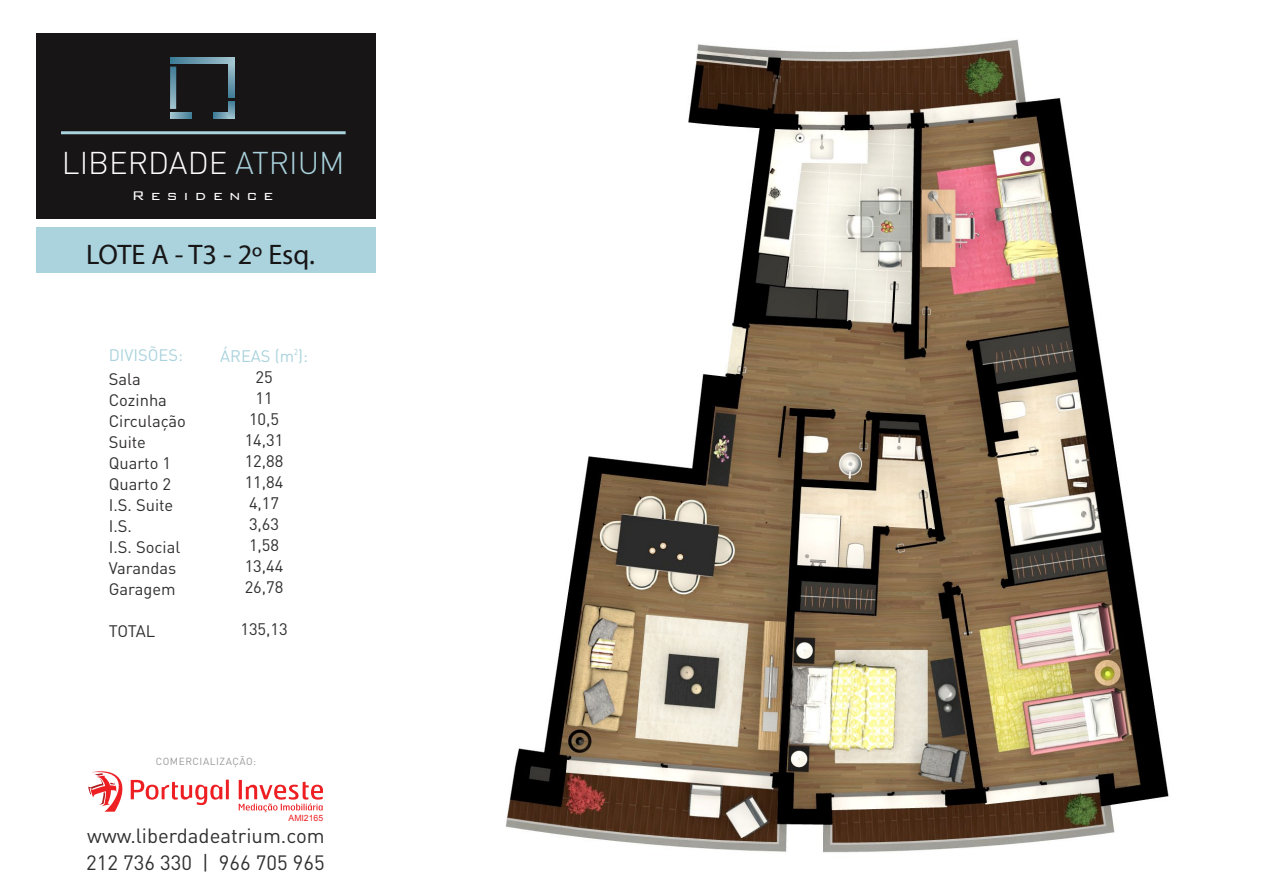
<style>
.page{position:relative;width:1263px;height:893px;background:#fff}
.page>*{position:absolute;margin:0;border:0;box-sizing:border-box;transform-origin:0 0}
.t1{font:300 31.05px "DIN Pro";color:#fff}
.t2{font:28.35px "Myriad Pro";color:#171516}
.t3{font:20.4px/26.4px "DIN Pro";color:#312f2f}
.t4{font:300 16.8px "Bank Gothic BT";color:#fff}
.t5{font:16.5px/21px "DIN Pro";color:#312f2f}
.t6{font:16.5px "DIN Pro";color:#aad3dd}
.t7{font:10.2px "DIN Pro";letter-spacing:.05em;color:#9b9a9a}
.t8{font:9.3px "Myriad Pro";color:#aad3dd;scale:.79 1}
.t9{font:8.7px "Arial";color:#ed2225}
.s1{color:#aad3dd}
</style>
<div class="page">
<div style="left:36px;top:34px;width:339px;height:185px;background:#171516"></div>
<svg style="left:229px;top:63px;width:6px;height:35px"></svg>
<svg style="left:170px;top:67px;width:6px;height:42px"></svg>
<svg style="left:170px;top:57px;width:65px;height:6px"></svg>
<svg style="left:170px;top:112px;width:22px;height:6px"></svg>
<svg style="left:214px;top:112px;width:15px;height:6px"></svg>
<svg style="left:229px;top:101px;width:6px;height:17px"></svg>
<hr style="left:61px;top:131px;width:285px;height:3px;background:#aad3dd">
<div style="left:36px;top:227px;width:339px;height:46px;background:#aad3dd"></div>
<svg style="left:239px;top:780px;width:84px;height:32px"></svg>
<svg style="left:88px;top:771px;width:141px;height:41px"></svg>
<img style="left:505px;top:39px;width:664px;height:814px">
<h1 class="t1" style="left:62px;top:141px;width:284px">LIBERDADE <span class="s1">ATRIUM</span></h1>
<p class="t4" style="left:132px;top:186px;width:143px">R e s i d e n c e</p>
<h2 class="t2" style="left:86px;top:237px;width:230px">LOTE A - T3 - 2º Esq.</h2>
<p class="t6" style="left:109px;top:344px;width:76px">DIVISÕES:</p>
<p class="t5" style="left:109px;top:368px;width:79px">Sala<br>Cozinha<br>Circulação<br>Suite<br>Quarto 1<br>Quarto 2<br>I.S. Suite<br>I.S.<br>I.S. Social<br>Varandas<br>Garagem</p>
<p class="t5" style="left:109px;top:620px;width:48px">TOTAL</p>
<p class="t6" style="left:220px;top:344px;width:90px">ÁREAS (m ):</p>
<p class="t5" style="left:245px;top:365px;width:40px;text-align:center">25<br>11<br>10,5<br>14,31<br>12,88<br>11,84<br>4,17<br>3,63<br>1,58<br>13,44<br>26,78</p>
<p class="t5" style="left:240px;top:617px;width:49px">135,13</p>
<p class="t8" style="left:294px;top:347px;width:6px">2</p>
<p class="t7" style="left:156px;top:754px;width:102px">COMERCIALIZAÇÃO:</p>
<p class="t9" style="left:289px;top:812px;width:36px">AMI2165</p>
<p class="t3" style="left:86px;top:822px;width:240px">www.liberdadeatrium.com<br>212 736 330 | 966 705 965</p>
</div>
